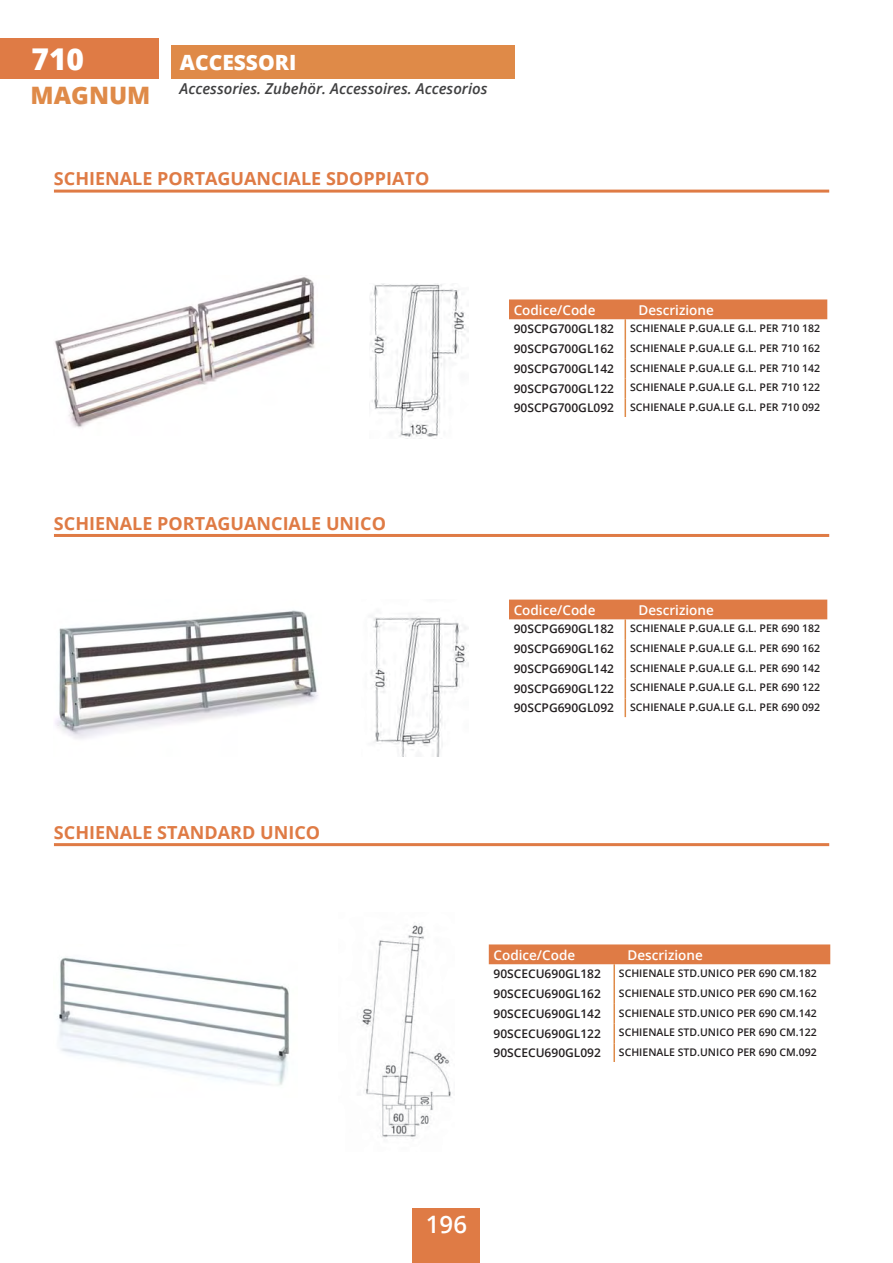
<style>
.page{position:relative;width:893px;height:1263px;background:#fff}
.page>*{position:absolute;margin:0;border:0;box-sizing:border-box;transform-origin:0 0}
.t1{font:800 30px "Open Sans";color:#fff}
.t2{font:800 24px "Open Sans";color:#df8a48}
.t3{font:600 24px "Open Sans";color:#fff}
.t4{font:800 21px "Open Sans";color:#fff}
.t5{font:700 18px "Open Sans";color:#df7b45}
.t6{font:italic 600 15px "Open Sans";color:#404041}
.t7{font:600 13.5px "Open Sans";color:#fff}
.t8{font:600 12px "Open Sans";color:#231f20}
.t9{font:600 10.5px "Open Sans";color:#231f20}
</style>
<div class="page">
<div style="left:413px;top:1209px;width:67px;height:54px;background:#df7b45"></div>
<div style="left:0;top:38px;width:159px;height:41px;background:#df7b45"></div>
<div style="left:171px;top:45px;width:343px;height:34px;background:#df8a48"></div>
<hr style="left:54px;top:190px;width:775px;height:3px;background:#df7b45">
<hr style="left:54px;top:534px;width:775px;height:3px;background:#df7b45">
<hr style="left:54px;top:843px;width:775px;height:3px;background:#df7b45">
<div style="left:509px;top:299px;width:318px;height:20px;background:#df7b45"></div>
<hr style="left:624px;top:319px;width:2px;height:20px;background:#df8a48">
<hr style="left:624px;top:339px;width:2px;height:20px;background:#df8a48">
<hr style="left:624px;top:359px;width:2px;height:20px;background:#df8a48">
<svg style="left:624px;top:379px;width:2px;height:38px"></svg>
<div style="left:509px;top:600px;width:318px;height:19px;background:#df7b45"></div>
<hr style="left:624px;top:619px;width:2px;height:20px;background:#df8a48">
<hr style="left:624px;top:639px;width:2px;height:20px;background:#df8a48">
<hr style="left:624px;top:659px;width:2px;height:20px;background:#df8a48">
<svg style="left:624px;top:679px;width:2px;height:38px"></svg>
<div style="left:489px;top:944px;width:341px;height:20px;background:#df7b45"></div>
<hr style="left:613px;top:964px;width:2px;height:20px;background:#df8a48">
<hr style="left:613px;top:984px;width:2px;height:20px;background:#df8a48">
<hr style="left:613px;top:1004px;width:2px;height:20px;background:#df8a48">
<svg style="left:613px;top:1024px;width:2px;height:38px"></svg>
<img style="left:55px;top:277px;width:260px;height:151px">
<img style="left:370px;top:283px;width:99px;height:154px">
<img style="left:55px;top:610px;width:263px;height:129px">
<img style="left:370px;top:616px;width:99px;height:141px">
<img style="left:59px;top:957px;width:230px;height:128px">
<img style="left:360px;top:922px;width:91px;height:216px">
<h1 class="t1" style="left:31px;top:38px;width:54px">710</h1>
<h2 class="t2" style="left:31px;top:78px;width:121px">MAGNUM</h2>
<h3 class="t4" style="left:180px;top:48px;width:118px">ACCESSORI</h3>
<h3 class="t6" style="left:180px;top:78px;width:309px">Accessories. Zubehör. Accessoires. Accesorios</h3>
<h3 class="t5" style="left:54px;top:166px;width:377px">SCHIENALE PORTAGUANCIALE SDOPPIATO</h3>
<h3 class="t5" style="left:54px;top:510px;width:333px">SCHIENALE PORTAGUANCIALE UNICO</h3>
<h3 class="t5" style="left:54px;top:820px;width:268px">SCHIENALE STANDARD UNICO</h3>
<p class="t7" style="left:514px;top:300px;width:83px">Codice/Code</p>
<p class="t7" style="left:638px;top:300px;width:77px">Descrizione</p>
<p class="t8" style="left:514px;top:320px;width:102px">90SCPG700GL182</p>
<p class="t9" style="left:630px;top:321px;width:191px">SCHIENALE P.GUA.LE G.L. PER 710 182</p>
<p class="t8" style="left:514px;top:340px;width:102px">90SCPG700GL162</p>
<p class="t9" style="left:630px;top:341px;width:191px">SCHIENALE P.GUA.LE G.L. PER 710 162</p>
<p class="t8" style="left:514px;top:360px;width:102px">90SCPG700GL142</p>
<p class="t9" style="left:630px;top:360px;width:191px">SCHIENALE P.GUA.LE G.L. PER 710 142</p>
<p class="t8" style="left:514px;top:380px;width:102px">90SCPG700GL122</p>
<p class="t9" style="left:630px;top:380px;width:191px">SCHIENALE P.GUA.LE G.L. PER 710 122</p>
<p class="t8" style="left:514px;top:399px;width:102px">90SCPG700GL092</p>
<p class="t9" style="left:630px;top:400px;width:191px">SCHIENALE P.GUA.LE G.L. PER 710 092</p>
<p class="t7" style="left:514px;top:600px;width:83px">Codice/Code</p>
<p class="t7" style="left:638px;top:600px;width:77px">Descrizione</p>
<p class="t8" style="left:514px;top:620px;width:102px">90SCPG690GL182</p>
<p class="t9" style="left:630px;top:621px;width:191px">SCHIENALE P.GUA.LE G.L. PER 690 182</p>
<p class="t8" style="left:514px;top:640px;width:102px">90SCPG690GL162</p>
<p class="t9" style="left:630px;top:641px;width:191px">SCHIENALE P.GUA.LE G.L. PER 690 162</p>
<p class="t8" style="left:514px;top:660px;width:102px">90SCPG690GL142</p>
<p class="t9" style="left:630px;top:660px;width:191px">SCHIENALE P.GUA.LE G.L. PER 690 142</p>
<p class="t8" style="left:514px;top:680px;width:102px">90SCPG690GL122</p>
<p class="t9" style="left:630px;top:680px;width:191px">SCHIENALE P.GUA.LE G.L. PER 690 122</p>
<p class="t8" style="left:514px;top:700px;width:102px">90SCPG690GL092</p>
<p class="t9" style="left:630px;top:700px;width:191px">SCHIENALE P.GUA.LE G.L. PER 690 092</p>
<p class="t7" style="left:493px;top:945px;width:83px">Codice/Code</p>
<p class="t7" style="left:627px;top:945px;width:77px">Descrizione</p>
<p class="t8" style="left:493px;top:965px;width:109px">90SCECU690GL182</p>
<p class="t9" style="left:619px;top:966px;width:199px">SCHIENALE STD.UNICO PER 690 CM.182</p>
<p class="t8" style="left:493px;top:985px;width:109px">90SCECU690GL162</p>
<p class="t9" style="left:619px;top:986px;width:199px">SCHIENALE STD.UNICO PER 690 CM.162</p>
<p class="t8" style="left:493px;top:1005px;width:109px">90SCECU690GL142</p>
<p class="t9" style="left:619px;top:1005px;width:199px">SCHIENALE STD.UNICO PER 690 CM.142</p>
<p class="t8" style="left:493px;top:1025px;width:109px">90SCECU690GL122</p>
<p class="t9" style="left:619px;top:1025px;width:199px">SCHIENALE STD.UNICO PER 690 CM.122</p>
<p class="t8" style="left:493px;top:1044px;width:109px">90SCECU690GL092</p>
<p class="t9" style="left:619px;top:1045px;width:199px">SCHIENALE STD.UNICO PER 690 CM.092</p>
<h2 class="t3" style="left:426px;top:1207px;width:43px">196</h2>
</div>
